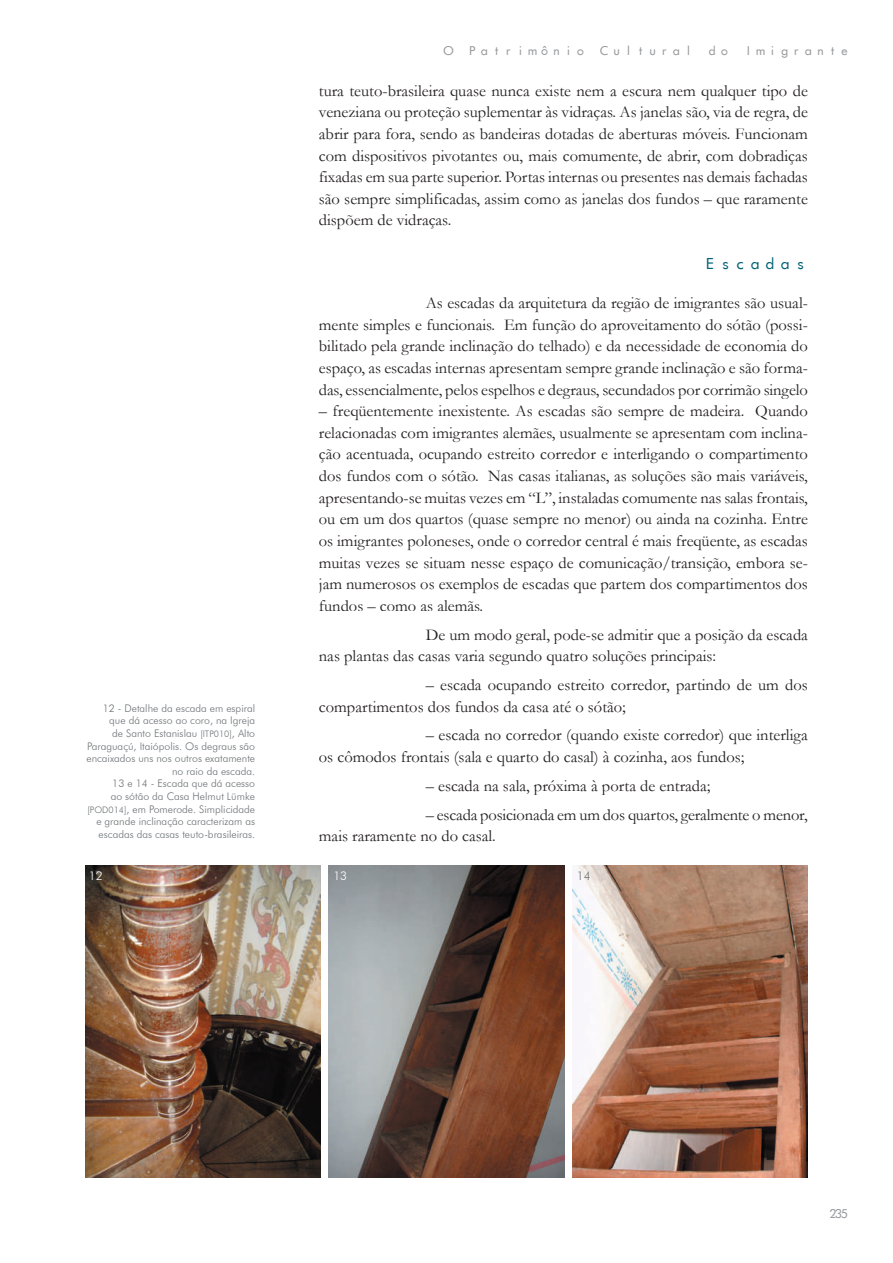
<style>
.page{position:relative;width:893px;height:1263px;background:#fff}
.page>*{position:absolute;margin:0;border:0;box-sizing:border-box;transform-origin:0 0}
.t1{font:16.5px/21.6px "Garamond";color:#231f20}
.t2{font:15px "Futurist Fixed Width";color:#006376}
.t3{font:12px "Futurist Fixed Width";color:#95979a}
.t4{font:300 12px "Futura BT";color:#fff}
.t5{font:300 12px "Futura BT";color:#6d7275}
.t6{font:300 10.5px/12.6px "Futura BT";color:#6d7275;text-align:right}
.s1{font-size:9px}
</style>
<div class="page">
<img style="left:85px;top:866px;width:235px;height:312px">
<img style="left:329px;top:866px;width:235px;height:312px">
<img style="left:573px;top:866px;width:235px;height:312px">
<p class="t6" style="left:86px;top:702px;width:170px">12 - Detalhe da escada em espiral que dá acesso ao coro, na Igreja<br>de Santo Estanislau <span class="s1">[ITP010]</span>, Alto<br>Paraguaçú, Itaiópolis. Os degraus são encaixados uns nos outros exatamente no raio da escada.<br>13 e 14 - Escada que dá acesso<br>ao sótão da Casa Helmut Lümke <span class="s1">[POD014]</span>, em Pomerode. Simplicidade e grande inclinação caracterizam as escadas das casas teuto-brasileiras.</p>
<p class="t3" style="left:442px;top:43px;width:409px">O Patrimônio Cultural do Imigrante</p>
<p class="t1" style="left:319px;top:79px;width:491px;text-align:justify">tura teuto-brasileira quase nunca existe nem a escura nem qualquer tipo de veneziana ou proteção suplementar às vidraças. As janelas são, via de regra, de abrir para fora, sendo as bandeiras dotadas de aberturas móveis. Funcionam com dispositivos pivotantes ou, mais comumente, de abrir, com dobradiças fixadas em sua parte superior. Portas internas ou presentes nas demais fachadas são sempre simplificadas, assim como as janelas dos fundos – que raramente dispõem de vidraças.</p>
<p class="t2" style="left:703px;top:253px;width:106px">Escadas</p>
<p class="t1" style="left:319px;top:292px;width:490px;text-align:justify;text-indent:107px">As escadas da arquitetura da região de imigrantes são usual&shy;mente simples e funcionais. Em função do aproveitamento do sótão (possi&shy;bilitado pela grande inclinação do telhado) e da necessidade de economia do espaço, as escadas internas apresentam sempre grande inclinação e são forma&shy;das, essencialmente, pelos espelhos e degraus, secundados por corrimão singelo</p>
<p class="t1" style="left:319px;top:400px;width:491px;text-align:justify">– freqüentemente inexistente. As escadas são sempre de madeira. Quando relacionadas com imigrantes alemães, usualmente se apresentam com inclina&shy;ção acentuada, ocupando estreito corredor e interligando o compartimento dos fundos com o sótão. Nas casas italianas, as soluções são mais variáveis, apresentando-se muitas vezes em “L”, instaladas comumente nas salas frontais, ou em um dos quartos (quase sempre no menor) ou ainda na cozinha. Entre os imigrantes poloneses, onde o corredor central é mais freqüente, as escadas muitas vezes se situam nesse espaço de comunicação/transição, embora se&shy;jam numerosos os exemplos de escadas que partem dos compartimentos dos fundos – como as alemãs.</p>
<p class="t1" style="left:319px;top:623px;width:490px;text-indent:107px">De um modo geral, pode-se admitir que a posição da escada nas plantas das casas varia segundo quatro soluções principais:</p>
<p class="t1" style="left:319px;top:673px;width:490px;text-indent:107px">– escada ocupando estreito corredor, partindo de um dos compartimentos dos fundos da casa até o sótão;</p>
<p class="t1" style="left:319px;top:724px;width:490px;text-indent:107px">– escada no corredor (quando existe corredor) que interliga os cômodos frontais (sala e quarto do casal) à cozinha, aos fundos;</p>
<p class="t1" style="left:426px;top:774px;width:286px">– escada na sala, próxima à porta de entrada;</p>
<p class="t1" style="left:319px;top:803px;width:490px;text-indent:107px">– escada posicionada em um dos quartos, geralmente o menor, mais raramente no do casal.</p>
<p class="t4" style="left:89px;top:868px;width:15px">12</p>
<p class="t4" style="left:333px;top:868px;width:15px">13</p>
<p class="t5" style="left:577px;top:868px;width:15px">14</p>
<p class="t3" style="left:827px;top:1206px;width:25px">235</p>
</div>
